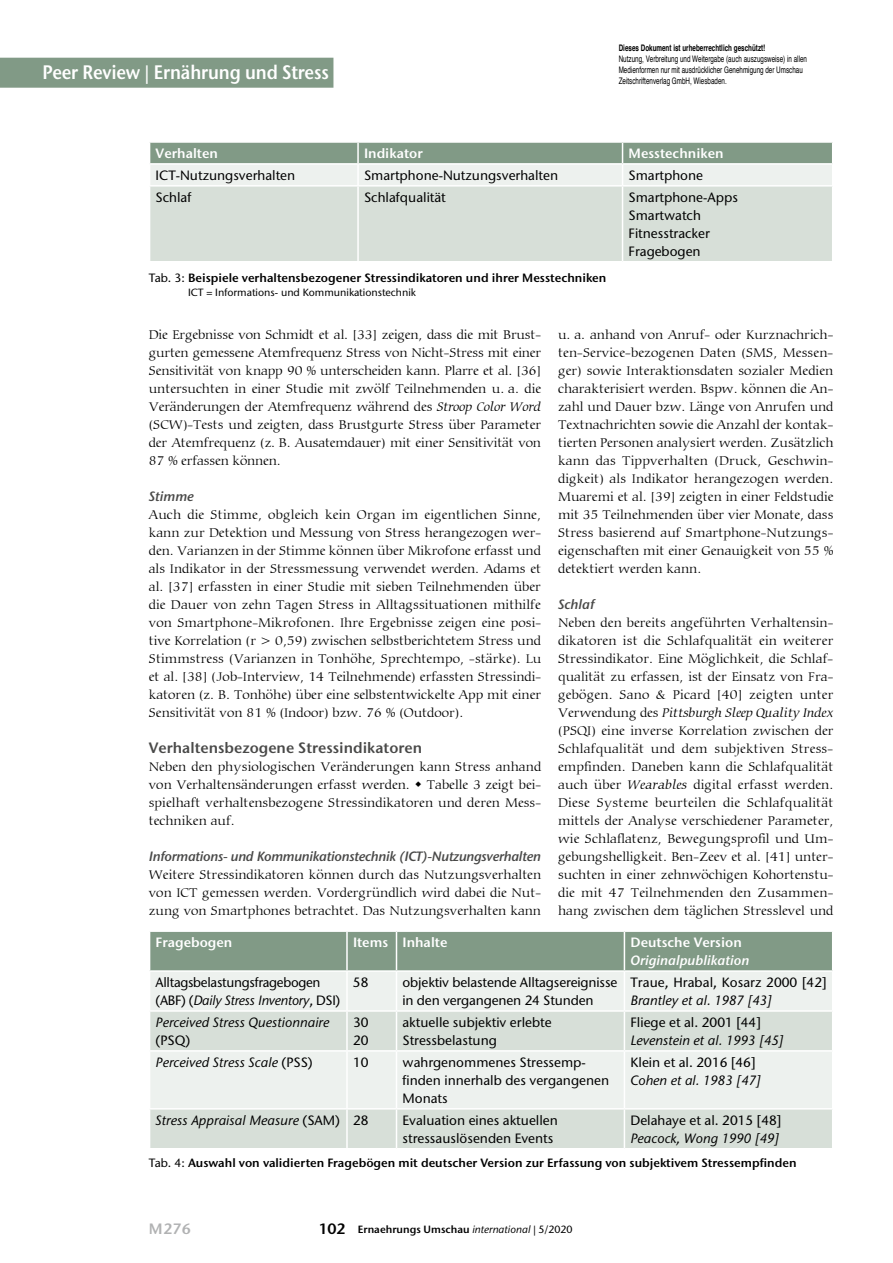
<style>
.page{position:relative;width:893px;height:1263px;background:#fff}
.page>*{position:absolute;margin:0;border:0;box-sizing:border-box;transform-origin:0 0}
.t1{font:600 19.5px "Stone Sans ITC Pro";letter-spacing:-.01em;color:#fff;scale:.9 1}
.t2{font:600 15px "Stone Sans ITC Pro";color:#494948}
.t3{font:600 15px "Stone Sans ITC Pro";color:#b1b2b3}
.t4{font:300 13.5px/18px "Carmina BT";color:#000;text-align:justify}
.t5{font:500 13.5px/18px "Stone Sans ITC Std";color:#000}
.t6{font:italic 500 13.5px "Stone Sans ITC Std";color:#000}
.t7{font:italic 600 13.5px "Stone Sans ITC Pro";letter-spacing:-.02em;color:#494948}
.t8{font:600 13.5px "Stone Sans ITC Pro";color:#fff}
.t9{font:500 13.5px/18px "Stone Sans ITC Std";letter-spacing:-.02em;color:#000}
.t10{font:italic 600 13.5px "Stone Sans ITC Pro";color:#fff}
.t11{font:600 12px "Stone Sans ITC Pro";color:#000}
.t12{font:600 10.5px "Stone Sans ITC Pro";color:#000}
.t13{font:500 10.5px "Stone Sans ITC Std";color:#000}
.t14{font:9px/10.8px "Helvetica";color:#000;scale:.7 1}
.t15{font:700 9px "Helvetica";color:#000;scale:.7 1}
.s1{font-family:"Stone Sans ITC Std";font-weight:500}
.s2{font-style:italic}
.s3{font-style:normal}
.s4{font-size:15px}
.s5{font-family:"Stone Sans ITC Std";font-weight:500;font-style:italic}
</style>
<div class="page">
<div style="left:0;top:58px;width:333px;height:30px;background:#819a86"></div>
<div style="left:150px;top:187px;width:682px;height:74px;background:#d7dfd8"></div>
<svg style="left:149px;top:142px;width:684px;height:43px;background:#bbc8be"></svg>
<hr style="left:357px;top:187px;width:2px;height:74px;background:#fff">
<hr style="left:622px;top:187px;width:1px;height:74px;background:#fff">
<div style="left:150px;top:932px;width:682px;height:38px;background:#819a86"></div>
<div style="left:150px;top:972px;width:682px;height:38px;background:#edf1ee"></div>
<svg style="left:150px;top:1012px;width:682px;height:136px;background:#e0e6e1"></svg>
<hr style="left:346px;top:932px;width:2px;height:38px;background:#fff">
<hr style="left:396px;top:932px;width:1px;height:38px;background:#fff">
<hr style="left:624px;top:932px;width:1px;height:38px;background:#fff">
<hr style="left:346px;top:972px;width:2px;height:38px;background:#fff">
<hr style="left:396px;top:972px;width:1px;height:38px;background:#fff">
<hr style="left:624px;top:972px;width:1px;height:38px;background:#fff">
<hr style="left:346px;top:1012px;width:2px;height:38px;background:#fff">
<hr style="left:396px;top:1012px;width:1px;height:38px;background:#fff">
<hr style="left:624px;top:1012px;width:1px;height:38px;background:#fff">
<hr style="left:149px;top:1050px;width:198px;height:2px;background:#fff">
<hr style="left:347px;top:1050px;width:49px;height:2px;background:#fff">
<hr style="left:346px;top:1052px;width:2px;height:56px;background:#fff">
<hr style="left:396px;top:1050px;width:228px;height:2px;background:#fff">
<hr style="left:396px;top:1052px;width:1px;height:56px;background:#fff">
<hr style="left:624px;top:1050px;width:209px;height:2px;background:#fff">
<hr style="left:624px;top:1052px;width:1px;height:56px;background:#fff">
<hr style="left:149px;top:1108px;width:198px;height:1px;background:#fff">
<hr style="left:347px;top:1108px;width:49px;height:1px;background:#fff">
<hr style="left:346px;top:1109px;width:2px;height:39px;background:#fff">
<hr style="left:396px;top:1108px;width:228px;height:1px;background:#fff">
<hr style="left:396px;top:1109px;width:1px;height:39px;background:#fff">
<hr style="left:624px;top:1108px;width:209px;height:1px;background:#fff">
<hr style="left:624px;top:1109px;width:1px;height:39px;background:#fff">
<h1 class="t1" style="left:43px;top:60px;width:320px">Peer Review | Ernährung und Stress</h1>
<p class="t15" style="left:619px;top:41px;width:211px">Dieses Dokument ist urheberrechtlich geschützt!</p>
<p class="t14" style="left:619px;top:54px;width:271px">Nutzung, Verbreitung und Weitergabe (auch auszugsweise) in allen<br>Medienformen nur mit ausdrücklicher Genehmigung der Umschau<br>Zeitschriftenverlag GmbH, Wiesbaden.</p>
<p class="t8" style="left:156px;top:145px;width:64px">Verhalten</p>
<p class="t8" style="left:364px;top:145px;width:60px">Indikator</p>
<p class="t8" style="left:628px;top:145px;width:97px">Messtechniken</p>
<p class="t5" style="left:156px;top:166px;width:141px">ICT-Nutzungsverhalten</p>
<p class="t5" style="left:364px;top:166px;width:196px">Smartphone-Nutzungsverhalten</p>
<p class="t5" style="left:628px;top:166px;width:76px">Smartphone</p>
<p class="t5" style="left:156px;top:188px;width:37px">Schlaf</p>
<p class="t5" style="left:364px;top:188px;width:83px">Schlafqualität</p>
<p class="t5" style="left:628px;top:188px;width:111px">Smartphone-Apps<br>Smartwatch<br>Fitnesstracker<br>Fragebogen</p>
<p class="t11" style="left:149px;top:271px;width:459px"><span class="s1">Tab. 3:</span> Beispiele verhaltensbezogener Stressindikatoren und ihrer Messtechniken</p>
<p class="t13" style="left:188px;top:286px;width:229px">ICT = Informations- und Kommunikationstechnik</p>
<p class="t4" style="left:149px;top:326px;width:394px">Die Ergebnisse von Schmidt et al. [33] zeigen, dass die mit Brust&shy;gurten gemessene Atemfrequenz Stress von Nicht-Stress mit einer Sensitivität von knapp 90 % unterscheiden kann. Plarre et al. [36] untersuchten in einer Studie mit zwölf Teilnehmenden u. a. die Veränderungen der Atemfrequenz während des <span class="s2">Stroop Color Word </span>(SCW)-Tests und zeigten, dass Brustgurte Stress über Parameter der Atemfrequenz (z. B. Ausatemdauer) mit einer Sensitivität von 87 % erfassen können.</p>
<p class="t7" style="left:149px;top:488px;width:47px">Stimme</p>
<p class="t4" style="left:149px;top:506px;width:394px">Auch die Stimme, obgleich kein Organ im eigentlichen Sinne, kann zur Detektion und Messung von Stress herangezogen wer&shy;den. Varianzen in der Stimme können über Mikrofone erfasst und als Indikator in der Stressmessung verwendet werden. Adams et al. [37] erfassten in einer Studie mit sieben Teilnehmenden über die Dauer von zehn Tagen Stress in Alltagssituationen mithilfe von Smartphone-Mikrofonen. Ihre Ergebnisse zeigen eine posi&shy;tive Korrelation (r &gt; 0,59) zwischen selbstberichtetem Stress und Stimmstress (Varianzen in Tonhöhe, Sprechtempo, -stärke). Lu et al. [38] (Job-Interview, 14 Teilnehmende) erfassten Stressindi&shy;katoren (z. B. Tonhöhe) über eine selbstentwickelte App mit einer Sensitivität von 81 % (Indoor) bzw. 76 % (Outdoor).</p>
<p class="t2" style="left:149px;top:739px;width:275px">Verhaltensbezogene Stressindikatoren</p>
<p class="t4" style="left:149px;top:758px;width:394px">Neben den physiologischen Veränderungen kann Stress anhand von Verhaltensänderungen erfasst werden.</p>
<p class="t4" style="left:149px;top:776px;width:394px;text-indent:278px">Tabelle 3 zeigt bei&shy;spielhaft verhaltensbezogene Stressindikatoren und deren Mess&shy;techniken auf.</p>
<p class="t7" style="left:149px;top:848px;width:394px">Informations- und Kommunikationstechnik (ICT)-Nutzungsverhalten</p>
<p class="t4" style="left:149px;top:866px;width:394px">Weitere Stressindikatoren können durch das Nutzungsverhalten von ICT gemessen werden. Vordergründlich wird dabei die Nut&shy;zung von Smartphones betrachtet. Das Nutzungsverhalten kann</p>
<p class="t4" style="left:558px;top:326px;width:277px">u. a. anhand von Anruf- oder Kurznachrich&shy;ten-Service-bezogenen Daten (SMS, Messen&shy;ger) sowie Interaktionsdaten sozialer Medien charakterisiert werden. Bspw. können die An&shy;zahl und Dauer bzw. Länge von Anrufen und Textnachrichten sowie die Anzahl der kontak&shy;tierten Personen analysiert werden. Zusätzlich kann das Tippverhalten (Druck, Geschwin&shy;digkeit) als Indikator herangezogen werden.<br>Muaremi et al. [39] zeigten in einer Feldstudie mit 35 Teilnehmenden über vier Monate, dass Stress basierend auf Smartphone-Nutzungs&shy;eigenschaften mit einer Genauigkeit von 55 % detektiert werden kann.</p>
<p class="t7" style="left:558px;top:596px;width:38px">Schlaf</p>
<p class="t4" style="left:558px;top:614px;width:277px">Neben den bereits angeführten Verhaltensin&shy;dikatoren ist die Schlafqualität ein weiterer Stressindikator. Eine Möglichkeit, die Schlaf&shy;qualität zu erfassen, ist der Einsatz von Fra&shy;gebögen. Sano &amp; Picard [40] zeigten unter Verwendung des <span class="s2">Pittsburgh Sleep Quality Index </span>(PSQI) eine inverse Korrelation zwischen der Schlafqualität und dem subjektiven Stress&shy;empfinden. Daneben kann die Schlafqualität auch über <span class="s2">Wearables</span> digital erfasst werden.<br>Diese Systeme beurteilen die Schlafqualität mittels der Analyse verschiedener Parameter, wie Schlaflatenz, Bewegungsprofil und Um&shy;gebungshelligkeit. Ben-Zeev et al. [41] unter&shy;suchten in einer zehnwöchigen Kohortenstu&shy;die mit 47 Teilnehmenden den Zusammen&shy;hang zwischen dem täglichen Stresslevel und</p>
<p class="t8" style="left:156px;top:934px;width:78px">Fragebogen</p>
<p class="t8" style="left:353px;top:934px;width:96px">Items Inhalte</p>
<p class="t8" style="left:630px;top:934px;width:113px">Deutsche Version</p>
<p class="t10" style="left:630px;top:952px;width:120px">Originalpublikation</p>
<p class="t9" style="left:156px;top:973px;width:186px">Alltagsbelastungsfragebogen (ABF) (<span class="s2">Daily Stress Inventory</span>, DSI)</p>
<p class="t5" style="left:353px;top:973px;width:17px">58</p>
<p class="t5" style="left:402px;top:973px;width:216px">objektiv belastende Alltagsereignisse in den vergangenen 24 Stunden</p>
<p class="t5" style="left:630px;top:973px;width:198px">Traue, Hrabal, Kosarz 2000 [42]</p>
<p class="t6" style="left:630px;top:992px;width:143px">Brantley et al. 1987 [43]</p>
<p class="t6" style="left:156px;top:1014px;width:175px">Perceived Stress Questionnaire</p>
<p class="t5" style="left:156px;top:1031px;width:36px">(PSQ)</p>
<p class="t5" style="left:353px;top:1013px;width:17px">30<br>20</p>
<p class="t5" style="left:402px;top:1013px;width:151px">aktuelle subjektiv erlebte<br>Stressbelastung</p>
<p class="t5" style="left:630px;top:1013px;width:132px">Fliege et al. 2001 [44]</p>
<p class="t6" style="left:630px;top:1032px;width:155px">Levenstein et al. 1993 [45]</p>
<p class="t6" style="left:156px;top:1054px;width:159px">Perceived Stress Scale <span class="s3">(PSS)</span></p>
<p class="t5" style="left:353px;top:1053px;width:17px">10</p>
<p class="t5" style="left:403px;top:1053px;width:208px">wahrgenommenes Stressemp&shy;finden innerhalb des vergangenen<br>Monats</p>
<p class="t5" style="left:630px;top:1053px;width:127px">Klein et al. 2016 [46]</p>
<p class="t6" style="left:630px;top:1072px;width:132px">Cohen et al. 1983 [47]</p>
<p class="t6" style="left:156px;top:1112px;width:214px">Stress Appraisal Measure <span class="s3">(SAM) 28</span></p>
<p class="t5" style="left:403px;top:1111px;width:157px">Evaluation eines aktuellen stressauslösenden Events</p>
<p class="t5" style="left:630px;top:1111px;width:152px">Delahaye et al. 2015 [48]</p>
<p class="t6" style="left:630px;top:1130px;width:151px">Peacock, Wong 1990 [49]</p>
<p class="t11" style="left:149px;top:1156px;width:649px"><span class="s1">Tab. 4:</span> Auswahl von validierten Fragebögen mit deutscher Version zur Erfassung von subjektivem Stressempfinden</p>
<p class="t3" style="left:149px;top:1219px;width:44px">M276</p>
<p class="t12" style="left:319px;top:1222px;width:255px"><span class="s4">102</span> Ernaehrungs Umschau <span class="s5">international</span> <span class="s1">| 5/2020</span></p>
</div>
